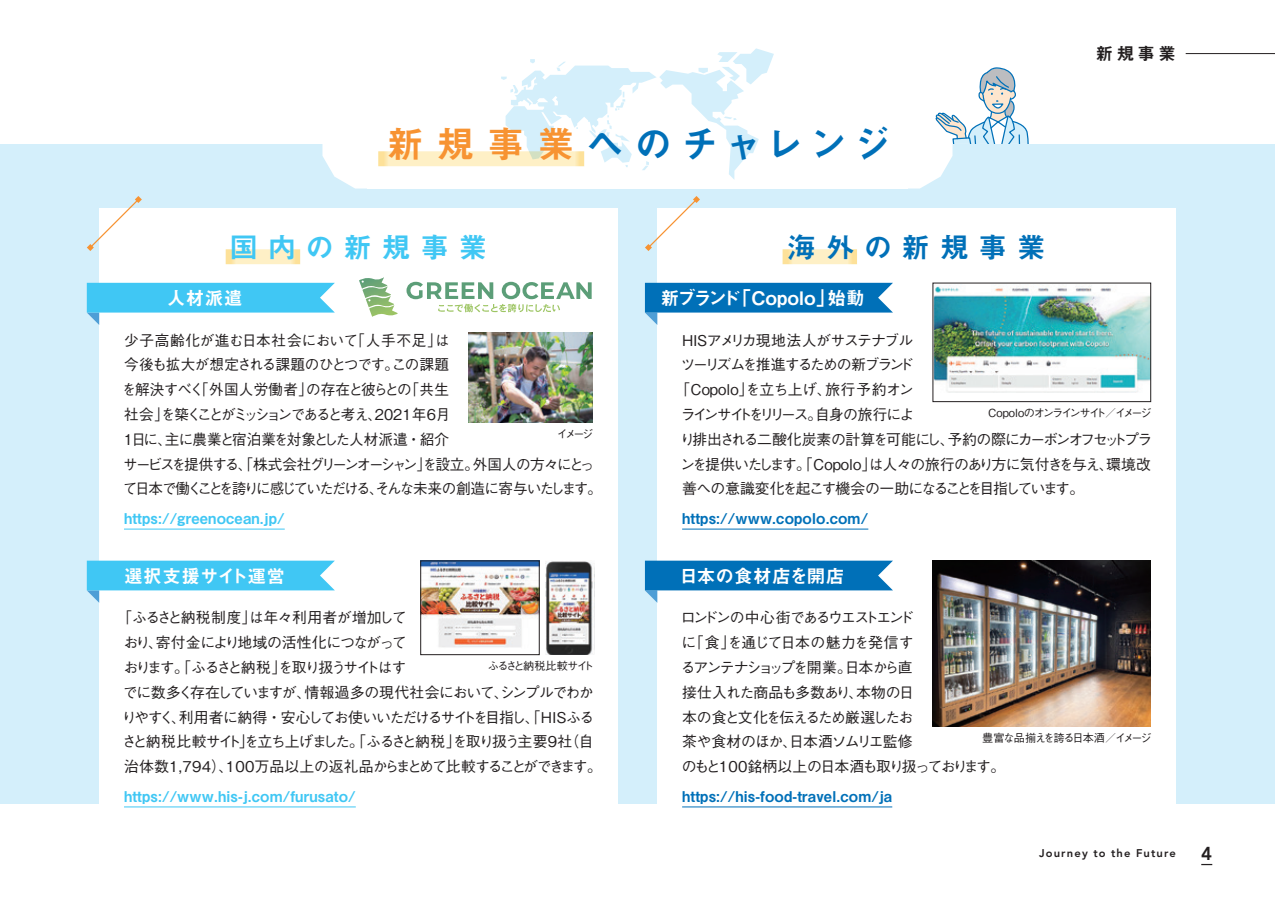
<style>
.page{position:relative;width:1275px;height:903px;background:#fff}
.page>*{position:absolute;margin:0;border:0;box-sizing:border-box;transform-origin:0 0}
.t1{font:37.27px "Midashi Go Pr 5 MB31";letter-spacing:.275em;color:#0070b8}
.t2{font:28.53px "Midashi Go Pr 5 MB31";letter-spacing:.35em;color:#40c7f4}
.t3{font:28.53px "Midashi Go Pr 5 MB31";letter-spacing:.35em;color:#0070b8}
.t4{font:18.55px "Midashi Go Pr 5 MB31";color:#fff}
.t5{font:800 18.55px "Avenir LT Std";color:#231f20}
.t6{font:17.32px "Midashi Go Pr 5 MB31";color:#231f20}
.t7{font:500 14.88px/24.8px "Gothic BBB Pr 5";letter-spacing:-.09em;color:#231f20}
.t8{font:14.88px "Midashi Go Pr 5 MB31";letter-spacing:.01em;color:#40c7f4}
.t9{font:14.88px "Midashi Go Pr 5 MB31";letter-spacing:.01em;color:#0070b8}
.t10{font:500 14.88px "Gothic BBB Pr 5";letter-spacing:-.055em;color:#231f20}
.t11{font:500 14.88px "Gothic BBB Pr 5";letter-spacing:-.12em;color:#231f20}
.t12{font:500 14.88px "Gothic BBB Pr 5";letter-spacing:-.11em;color:#231f20}
.t13{font:500 14.88px "Gothic BBB Pr 5";color:#231f20}
.t14{font:500 14.88px "Gothic BBB Pr 5";letter-spacing:-.15em;color:#231f20}
.t15{font:500 14.88px "Gothic BBB Pr 5";letter-spacing:-.045em;color:#231f20}
.t16{font:500 14.88px "Gothic BBB Pr 5";letter-spacing:-.125em;color:#231f20}
.t17{font:500 11.2px "Gothic BBB Pr 5";letter-spacing:-.13em;color:#231f20}
.t18{font:800 11.2px "Avenir LT Std";letter-spacing:.1em;color:#231f20}
.t19{font:500 11.2px "Gothic BBB Pr 5";letter-spacing:-.1em;color:#231f20}
.s1{color:#f79332}
</style>
<div class="page">
<div style="left:0;top:144px;width:1275px;height:660px;background:#d4effb"></div>
<svg style="left:322px;top:144px;width:45px;height:45px"></svg>
<div style="left:367px;top:99px;width:541px;height:90px;background:#fff"></div>
<svg style="left:501px;top:48px;width:273px;height:132px"></svg>
<div style="left:99px;top:208px;width:519px;height:601px;background:#fff"></div>
<div style="left:657px;top:208px;width:519px;height:601px;background:#fff"></div>
<div style="left:378px;top:151px;width:206px;height:15px;background:#fef0c6"></div>
<svg style="left:378px;top:151px;width:10px;height:15px"></svg>
<svg style="left:574px;top:151px;width:10px;height:15px"></svg>
<svg style="left:908px;top:67px;width:121px;height:122px"></svg>
<div style="left:226px;top:249px;width:74px;height:15px;background:#fef0c6"></div>
<svg style="left:226px;top:249px;width:10px;height:15px"></svg>
<svg style="left:290px;top:249px;width:10px;height:15px"></svg>
<div style="left:783px;top:249px;width:74px;height:15px;background:#fef0c6"></div>
<svg style="left:783px;top:249px;width:9px;height:15px"></svg>
<svg style="left:847px;top:249px;width:10px;height:15px"></svg>
<svg style="left:87px;top:196px;width:55px;height:55px"></svg>
<svg style="left:645px;top:196px;width:55px;height:55px"></svg>
<hr style="left:124px;top:806px;width:232px;height:1px;background:#40c7f4">
<hr style="left:682px;top:806px;width:210px;height:1px;background:#0070b8">
<hr style="left:124px;top:529px;width:161px;height:1px;background:#40c7f4">
<hr style="left:682px;top:529px;width:186px;height:1px;background:#0070b8">
<svg style="left:87px;top:283px;width:248px;height:42px"></svg>
<img style="left:422px;top:563px;width:115px;height:85px">
<div style="left:420px;top:561px;width:119px;height:94px;border:1px solid #231f20"></div>
<img style="left:546px;top:561px;width:48px;height:94px">
<svg style="left:87px;top:561px;width:248px;height:42px"></svg>
<img style="left:935px;top:285px;width:214px;height:108px">
<div style="left:933px;top:283px;width:218px;height:119px;border:1px solid #231f20"></div>
<svg style="left:645px;top:283px;width:248px;height:42px"></svg>
<img style="left:933px;top:561px;width:218px;height:166px">
<svg style="left:645px;top:561px;width:248px;height:42px"></svg>
<svg style="left:406px;top:282px;width:186px;height:30px"></svg>
<svg style="left:359px;top:277px;width:39px;height:40px"></svg>
<img style="left:469px;top:332px;width:124px;height:91px">
<hr style="left:1186px;top:53px;width:89px;height:1px;background:#231f20">
<h1 class="t1" style="left:387px;top:114px;width:506px"><span class="s1">新規事業</span>へのチャレンジ</h1>
<h2 class="t2" style="left:229px;top:225px;width:259px">国内の新規事業</h2>
<h2 class="t3" style="left:787px;top:225px;width:259px">海外の新規事業</h2>
<p class="t4" style="left:167px;top:283px;width:77px">人材派遣</p>
<p class="t4" style="left:661px;top:283px;width:205px">新ブランド「Copolo」始動</p>
<p class="t6" style="left:1096px;top:40px;width:81px">新規事業</p>
<p class="t7" style="left:121px;top:326px;width:482px">少子高齢化が進む日本社会において「人手不足」は<br>今後も拡大が想定される課題のひとつです。この課題<br>を解決すべく「外国人労働者」の存在と彼らとの「共生<br>社会」を築くことがミッションであると考え、2021年６月<br>１日に、主に農業と宿泊業を対象とした人材派遣・紹介<br>サービスを提供する、「株式会社グリーンオーシャン」を設立。外国人の方々にとって日本で働くことを誇りに感じていただける、そんな未来の創造に寄与いたします。</p>
<p class="t17" style="left:557px;top:424px;width:38px">イメージ</p>
<p class="t15" style="left:682px;top:328px;width:233px">HISアメリカ現地法人がサステナブル</p>
<p class="t16" style="left:681px;top:353px;width:235px">ツーリズムを推進するための新ブランド</p>
<p class="t13" style="left:675px;top:378px;width:240px">「Copolo」を立ち上げ、旅行予約オン</p>
<p class="t14" style="left:681px;top:402px;width:235px">ラインサイトをリリース。自身の旅行によ</p>
<p class="t11" style="left:680px;top:427px;width:474px">り排出される二酸化炭素の計算を可能にし、予約の際にカーボンオフセットプラ</p>
<p class="t10" style="left:680px;top:452px;width:472px">ンを提供いたします。「Copolo」は人々の旅行のあり方に気付きを与え、環境改</p>
<p class="t12" style="left:682px;top:477px;width:404px">善への意識変化を起こす機会の一助になることを目指しています。</p>
<p class="t17" style="left:988px;top:403px;width:165px">Copoloのオンラインサイト／イメージ</p>
<p class="t8" style="left:124px;top:507px;width:162px">https://greenocean.jp/</p>
<p class="t9" style="left:682px;top:507px;width:188px">https://www.copolo.com/</p>
<p class="t4" style="left:124px;top:561px;width:162px">選択支援サイト運営</p>
<p class="t7" style="left:122px;top:604px;width:482px;text-indent:-5px">「ふるさと納税制度」は年々利用者が増加して<br>おり、寄付金により地域の活性化につながって<br>おります。「ふるさと納税」を取り扱うサイトはす<br>でに数多く存在していますが、情報過多の現代社会において、シンプルでわかりやすく、利用者に納得・安心してお使いいただけるサイトを目指し、「HISふるさと納税比較サイト」を立ち上げました。「ふるさと納税」を取り扱う主要9社（自治体数1,794）、100万品以上の返礼品からまとめて比較することができます。</p>
<p class="t17" style="left:488px;top:656px;width:108px">ふるさと納税比較サイト</p>
<p class="t4" style="left:679px;top:561px;width:167px">日本の食材店を開店</p>
<p class="t7" style="left:681px;top:604px;width:326px">ロンドンの中心街であるウエストエンド<br>に「食」を通じて日本の魅力を発信す<br>るアンテナショップを開業。日本から直<br>接仕入れた商品も多数あり、本物の日<br>本の食と文化を伝えるため厳選したお<br>茶や食材のほか、日本酒ソムリエ監修<br>のもと100銘柄以上の日本酒も取り扱っております。</p>
<p class="t19" style="left:982px;top:728px;width:171px">豊富な品揃えを誇る日本酒／イメージ</p>
<p class="t8" style="left:124px;top:784px;width:233px">https://www.his-j.com/furusato/</p>
<p class="t9" style="left:682px;top:784px;width:211px">https://his-food-travel.com/ja</p>
<p class="t18" style="left:1039px;top:846px;width:138px">Journey to the Future</p>
<p class="t5" style="left:1201px;top:842px;width:13px">4</p>
</div>
